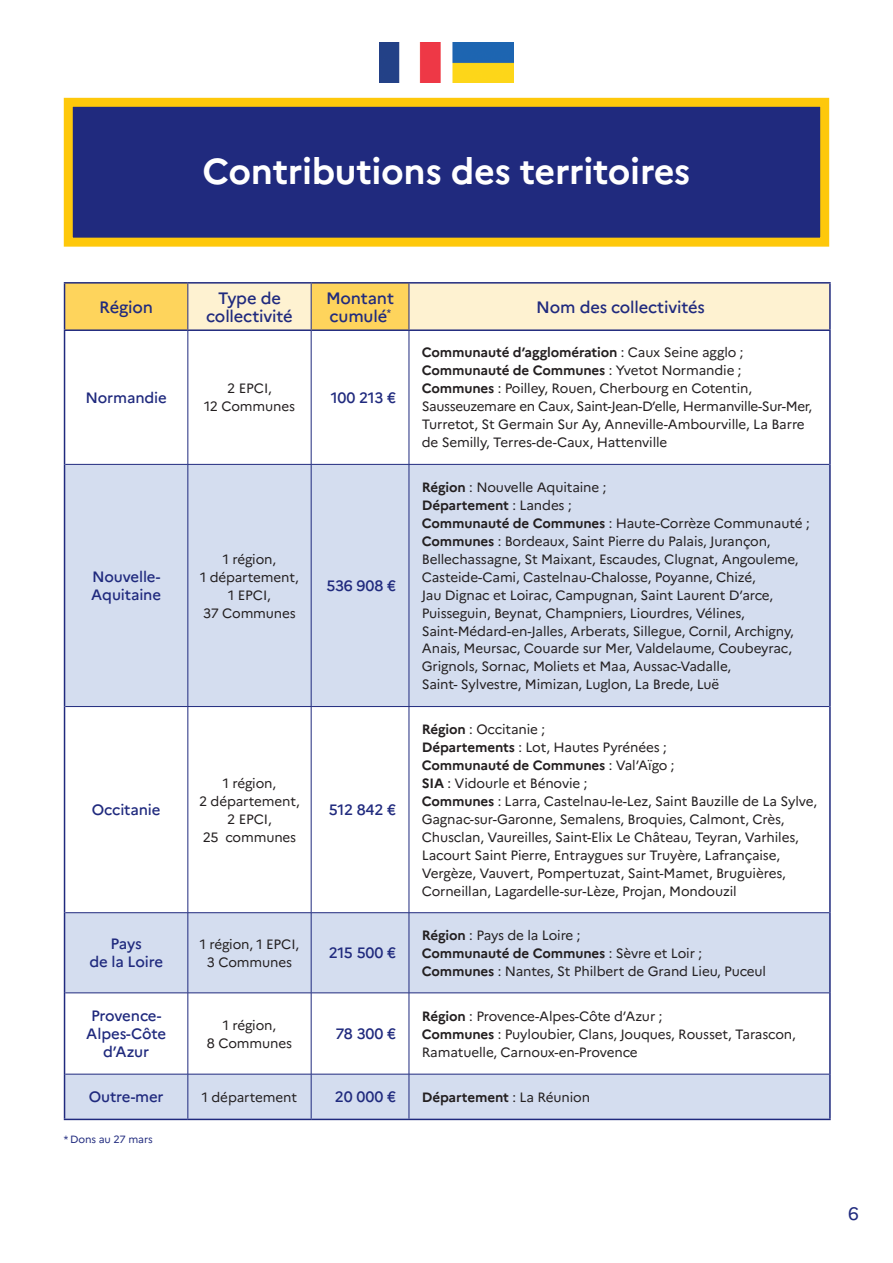
<style>
.page{position:relative;width:893px;height:1263px;background:#fff}
.page>*{position:absolute;margin:0;border:0;box-sizing:border-box;transform-origin:0 0}
.t1{font:700 36px "Marianne";letter-spacing:-.01em;color:#fff}
.t2{font:18px "Marianne";color:#202a7e}
.t3{font:500 16.5px/18px "Marianne";letter-spacing:-.01em;color:#202a7e;text-align:center}
.t4{font:500 15px/18px "Marianne";letter-spacing:-.01em;color:#202a7e;text-align:center}
.t5{font:13.5px/18px "Marianne";letter-spacing:-.01em;color:#231f20;text-align:center}
.t6{font:700 13.5px "Marianne";letter-spacing:-.01em;color:#231f20}
.t7{font:10.5px "Marianne";letter-spacing:-.01em;color:#202a7e}
.s1{font-weight:700}
.s2{font-weight:400}
</style>
<div class="page">
<div style="left:64px;top:98px;width:765px;height:149px;background:#202a7e;border:9px solid #fec80b"></div>
<img style="left:453px;top:43px;width:61px;height:40px">
<img style="left:379px;top:43px;width:61px;height:40px">
<svg style="left:65px;top:284px;width:764px;height:45px;background:#fde8af"></svg>
<svg style="left:65px;top:465px;width:764px;height:654px;fill:#d4ddef"></svg>
<hr style="left:188px;top:464px;width:123px;height:1px;background:#202a7e">
<hr style="left:409px;top:464px;width:420px;height:1px;background:#202a7e">
<hr style="left:188px;top:706px;width:123px;height:1px;background:#202a7e">
<hr style="left:409px;top:706px;width:420px;height:1px;background:#202a7e">
<hr style="left:188px;top:912px;width:123px;height:1px;background:#202a7e">
<hr style="left:409px;top:912px;width:420px;height:1px;background:#202a7e">
<hr style="left:188px;top:992px;width:123px;height:1px;background:#202a7e">
<hr style="left:409px;top:992px;width:420px;height:1px;background:#202a7e">
<hr style="left:188px;top:282px;width:123px;height:2px;background:#202a7e">
<hr style="left:409px;top:282px;width:422px;height:2px;background:#202a7e">
<hr style="left:829px;top:284px;width:2px;height:45px;background:#202a7e">
<hr style="left:188px;top:329px;width:123px;height:2px;background:#202a7e">
<hr style="left:409px;top:329px;width:422px;height:2px;background:#202a7e">
<hr style="left:829px;top:1074px;width:2px;height:45px;background:#202a7e">
<hr style="left:64px;top:282px;width:124px;height:2px;background:#202a7e">
<hr style="left:64px;top:284px;width:1px;height:45px;background:#202a7e">
<hr style="left:64px;top:329px;width:124px;height:2px;background:#202a7e">
<hr style="left:64px;top:1074px;width:1px;height:45px;background:#202a7e">
<hr style="left:188px;top:284px;width:1px;height:45px;background:#202a7e">
<hr style="left:188px;top:331px;width:1px;height:133px;background:#202a7e">
<hr style="left:65px;top:464px;width:123px;height:1px;background:#202a7e">
<hr style="left:188px;top:465px;width:1px;height:241px;background:#202a7e">
<hr style="left:65px;top:706px;width:123px;height:1px;background:#202a7e">
<hr style="left:188px;top:707px;width:1px;height:205px;background:#202a7e">
<hr style="left:65px;top:912px;width:123px;height:1px;background:#202a7e">
<hr style="left:188px;top:913px;width:1px;height:80px;background:#202a7e">
<hr style="left:65px;top:992px;width:123px;height:1px;background:#202a7e">
<hr style="left:188px;top:993px;width:1px;height:81px;background:#202a7e">
<hr style="left:188px;top:1074px;width:1px;height:45px;background:#202a7e">
<hr style="left:311px;top:282px;width:98px;height:2px;background:#202a7e">
<hr style="left:311px;top:329px;width:98px;height:2px;background:#202a7e">
<hr style="left:311px;top:284px;width:1px;height:45px;background:#202a7e">
<hr style="left:409px;top:284px;width:1px;height:45px;background:#202a7e">
<hr style="left:311px;top:331px;width:1px;height:133px;background:#202a7e">
<hr style="left:409px;top:331px;width:1px;height:133px;background:#202a7e">
<hr style="left:311px;top:464px;width:98px;height:1px;background:#202a7e">
<hr style="left:311px;top:465px;width:1px;height:241px;background:#202a7e">
<hr style="left:409px;top:465px;width:1px;height:241px;background:#202a7e">
<hr style="left:311px;top:706px;width:98px;height:1px;background:#202a7e">
<hr style="left:311px;top:707px;width:1px;height:205px;background:#202a7e">
<hr style="left:409px;top:707px;width:1px;height:205px;background:#202a7e">
<hr style="left:311px;top:912px;width:98px;height:1px;background:#202a7e">
<hr style="left:311px;top:913px;width:1px;height:80px;background:#202a7e">
<hr style="left:409px;top:913px;width:1px;height:80px;background:#202a7e">
<hr style="left:311px;top:992px;width:98px;height:1px;background:#202a7e">
<hr style="left:311px;top:993px;width:1px;height:81px;background:#202a7e">
<hr style="left:409px;top:993px;width:1px;height:81px;background:#202a7e">
<hr style="left:311px;top:1074px;width:1px;height:45px;background:#202a7e">
<hr style="left:409px;top:1074px;width:1px;height:45px;background:#202a7e">
<hr style="left:64px;top:331px;width:1px;height:133px;background:#202a7e">
<hr style="left:829px;top:331px;width:2px;height:133px;background:#202a7e">
<hr style="left:64px;top:464px;width:1px;height:242px;background:#202a7e">
<hr style="left:829px;top:464px;width:2px;height:242px;background:#202a7e">
<hr style="left:64px;top:706px;width:1px;height:207px;background:#202a7e">
<hr style="left:829px;top:706px;width:2px;height:207px;background:#202a7e">
<hr style="left:64px;top:913px;width:1px;height:80px;background:#202a7e">
<hr style="left:829px;top:913px;width:2px;height:80px;background:#202a7e">
<hr style="left:64px;top:993px;width:1px;height:81px;background:#202a7e">
<hr style="left:829px;top:993px;width:2px;height:81px;background:#202a7e">
<hr style="left:64px;top:1119px;width:124px;height:1px;background:#202a7e">
<hr style="left:188px;top:1119px;width:123px;height:1px;background:#202a7e">
<hr style="left:311px;top:1119px;width:98px;height:1px;background:#202a7e">
<hr style="left:409px;top:1119px;width:422px;height:1px;background:#202a7e">
<hr style="left:65px;top:1074px;width:123px;height:1px;background:#202a7e">
<hr style="left:188px;top:1074px;width:123px;height:1px;background:#202a7e">
<hr style="left:311px;top:1074px;width:98px;height:1px;background:#202a7e">
<hr style="left:409px;top:1074px;width:420px;height:1px;background:#202a7e">
<h1 class="t1" style="left:203px;top:149px;width:489px">Contributions des territoires</h1>
<p class="t3" style="left:99px;top:298px;width:55px">Région</p>
<p class="t3" style="left:206px;top:289px;width:88px">Type de collectivité</p>
<p class="t3" style="left:326px;top:289px;width:69px;text-align:left">Montant cumulé<sup>*</sup></p>
<p class="t3" style="left:536px;top:298px;width:170px">Nom des collectivités</p>
<p class="t4" style="left:86px;top:389px;width:83px">Normandie</p>
<p class="t5" style="left:204px;top:379px;width:93px">2 EPCI,<br>12 Communes</p>
<p class="t4" style="left:331px;top:389px;width:67px">100 213 €</p>
<p class="t4" style="left:91px;top:568px;width:71px;text-align:left">Nouvelle-<br>Aquitaine</p>
<p class="t5" style="left:200px;top:550px;width:100px">1 région,<br>1 département,<br>1 EPCI,<br>37 Communes</p>
<p class="t4" style="left:326px;top:577px;width:71px">536 908 €</p>
<p class="t4" style="left:92px;top:801px;width:70px">Occitanie</p>
<p class="t5" style="left:199px;top:774px;width:102px">1 région,<br>2 département,<br>2 EPCI,<br>25 communes</p>
<p class="t4" style="left:329px;top:801px;width:69px">512 842 €</p>
<p class="t4" style="left:89px;top:935px;width:75px">Pays<br>de la Loire</p>
<p class="t5" style="left:200px;top:935px;width:101px">1 région, 1 EPCI,<br>3 Communes</p>
<p class="t4" style="left:329px;top:944px;width:69px">215 500 €</p>
<p class="t4" style="left:86px;top:1007px;width:81px">Provence-<br>Alpes-Côte d’Azur</p>
<p class="t5" style="left:207px;top:1016px;width:87px">1 région,<br>8 Communes</p>
<p class="t4" style="left:335px;top:1025px;width:62px">78 300 €</p>
<p class="t5" style="left:422px;top:343px;width:392px;text-align:left"><span class="s1">Communauté d’agglomération</span> : Caux Seine agglo ; <span class="s1">Communauté de Communes</span> : Yvetot Normandie ; <span class="s1">Communes</span> : Poilley, Rouen, Cherbourg en Cotentin, Sausseuzemare en Caux, Saint-Jean-D’elle, Hermanville-Sur-Mer, Turretot, St Germain Sur Ay, Anneville-Ambourville, La Barre de Semilly, Terres-de-Caux, Hattenville</p>
<p class="t5" style="left:422px;top:478px;width:389px;text-align:left"><span class="s1">Région</span> : Nouvelle Aquitaine ;<br><span class="s1">Département</span> : Landes ;<br><span class="s1">Communauté de Communes</span> : Haute-Corrèze Communauté ; <span class="s1">Communes</span> : Bordeaux, Saint Pierre du Palais, Jurançon, Bellechassagne, St Maixant, Escaudes, Clugnat, Angouleme, Casteide-Cami, Castelnau-Chalosse, Poyanne, Chizé,<br>Jau Dignac et Loirac, Campugnan, Saint Laurent D’arce, Puisseguin, Beynat, Champniers, Liourdres, Vélines, Saint-Médard-en-Jalles, Arberats, Sillegue, Cornil, Archigny, Anais, Meursac, Couarde sur Mer, Valdelaume, Coubeyrac, Grignols, Sornac, Moliets et Maa, Aussac-Vadalle,<br>Saint- Sylvestre, Mimizan, Luglon, La Brede, Luë</p>
<p class="t5" style="left:422px;top:720px;width:397px;text-align:left"><span class="s1">Région</span> : Occitanie ;<br><span class="s1">Départements</span> : Lot, Hautes Pyrénées ;<br><span class="s1">Communauté de Communes</span> : Val’Aïgo ;<br><span class="s1">SIA</span> : Vidourle et Bénovie ;<br><span class="s1">Communes</span> : Larra, Castelnau-le-Lez, Saint Bauzille de La Sylve, Gagnac-sur-Garonne, Semalens, Broquies, Calmont, Crès, Chusclan, Vaureilles, Saint-Elix Le Château, Teyran, Varhiles, Lacourt Saint Pierre, Entraygues sur Truyère, Lafrançaise, Vergèze, Vauvert, Pompertuzat, Saint-Mamet, Bruguières, Corneillan, Lagardelle-sur-Lèze, Projan, Mondouzil</p>
<p class="t5" style="left:422px;top:926px;width:346px;text-align:left"><span class="s1">Région</span> : Pays de la Loire ;<br><span class="s1">Communauté de Communes</span> : Sèvre et Loir ;<br><span class="s1">Communes</span> : Nantes, St Philbert de Grand Lieu, Puceul</p>
<p class="t5" style="left:422px;top:1007px;width:375px;text-align:left"><span class="s1">Région</span> : Provence-Alpes-Côte d’Azur ;<br><span class="s1">Communes</span> : Puyloubier, Clans, Jouques, Rousset, Tarascon,<br>Ramatuelle, Carnoux-en-Provence</p>
<p class="t4" style="left:89px;top:1088px;width:76px">Outre-mer</p>
<p class="t5" style="left:202px;top:1088px;width:97px">1 département</p>
<p class="t4" style="left:335px;top:1088px;width:63px">20 000 €</p>
<p class="t6" style="left:422px;top:1089px;width:170px">Département <span class="s2">: La Réunion</span></p>
<p class="t7" style="left:64px;top:1133px;width:90px">* Dons au 27 mars</p>
<h2 class="t2" style="left:848px;top:1203px;width:12px">6</h2>
</div>
